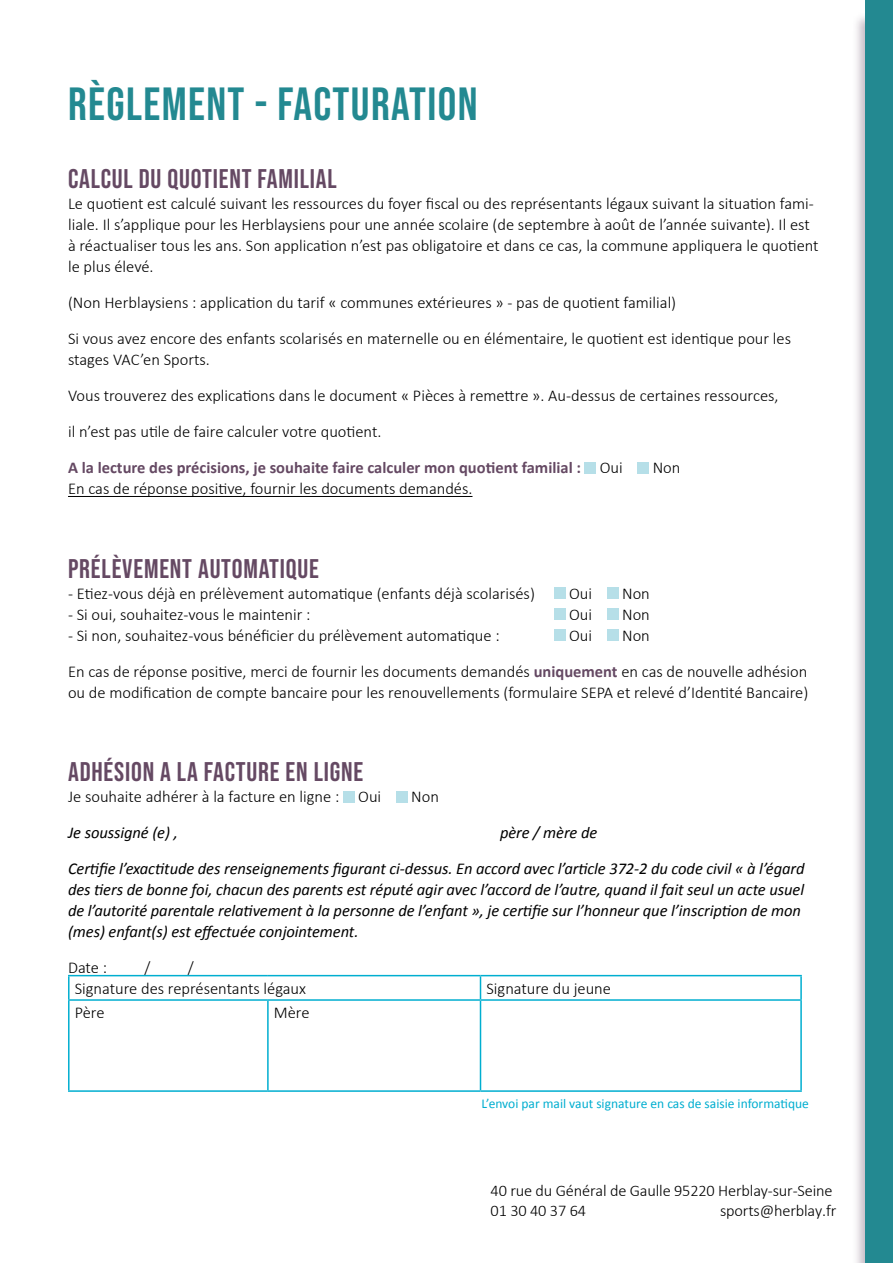
<style>
.page{position:relative;width:893px;height:1263px;background:#fff}
.page>*{position:absolute;margin:0;border:0;box-sizing:border-box;transform-origin:0 0}
.t1{font:46.5px "Bebas Neue";letter-spacing:.03em;color:#238991}
.t2{font:27px "Bebas Neue";letter-spacing:.03em;color:#654963}
.t3{font:300 16.5px/36px "Calibri";color:#000}
.t4{font:italic 16.5px/21px "Calibri";letter-spacing:-.005em;color:#000}
.t5{font:300 16.35px/19.6px "Calibri";letter-spacing:-.01em;color:#000}
.t6{font:13.5px "Calibri";color:#00aed0}
.s1{font-weight:700;color:#654963}
</style>
<div class="page">
<div style="left:852px;top:12px;width:41px;height:1251px;background:#654963;opacity:.37"></div>
<div style="left:865px;top:0;width:28px;height:1263px;background:#238991"></div>
<hr style="left:68px;top:496px;width:404px;height:1px;background:#000">
<div style="left:585px;top:462px;width:11px;height:11px;background:#b6dfe8"></div>
<div style="left:638px;top:462px;width:11px;height:11px;background:#b6dfe8"></div>
<div style="left:554px;top:587px;width:11px;height:12px;background:#b6dfe8"></div>
<div style="left:607px;top:587px;width:11px;height:12px;background:#b6dfe8"></div>
<div style="left:554px;top:608px;width:11px;height:12px;background:#b6dfe8"></div>
<div style="left:607px;top:608px;width:11px;height:12px;background:#b6dfe8"></div>
<div style="left:554px;top:629px;width:11px;height:12px;background:#b6dfe8"></div>
<div style="left:607px;top:629px;width:11px;height:12px;background:#b6dfe8"></div>
<div style="left:343px;top:791px;width:11px;height:11px;background:#b6dfe8"></div>
<div style="left:396px;top:791px;width:11px;height:11px;background:#b6dfe8"></div>
<hr style="left:68px;top:975px;width:200px;height:1px;background:#00aed0">
<hr style="left:68px;top:976px;width:2px;height:23px;background:#00aed0">
<hr style="left:268px;top:975px;width:212px;height:1px;background:#00aed0">
<hr style="left:480px;top:975px;width:322px;height:1px;background:#00aed0">
<svg style="left:480px;top:976px;width:1px;height:23px"></svg>
<hr style="left:800px;top:976px;width:2px;height:23px;background:#00aed0">
<hr style="left:68px;top:999px;width:200px;height:2px;background:#00aed0">
<hr style="left:68px;top:1001px;width:2px;height:89px;background:#00aed0">
<hr style="left:268px;top:999px;width:212px;height:2px;background:#00aed0">
<hr style="left:267px;top:1001px;width:2px;height:89px;background:#00aed0">
<hr style="left:480px;top:999px;width:322px;height:2px;background:#00aed0">
<hr style="left:480px;top:1001px;width:1px;height:89px;background:#00aed0">
<hr style="left:800px;top:1001px;width:2px;height:89px;background:#00aed0">
<hr style="left:68px;top:1090px;width:200px;height:2px;background:#00aed0">
<hr style="left:268px;top:1090px;width:212px;height:2px;background:#00aed0">
<hr style="left:480px;top:1090px;width:322px;height:2px;background:#00aed0">
<h1 class="t1" style="left:68px;top:78px;width:411px">RÈGLEMENT - FACTURATION</h1>
<h2 class="t2" style="left:68px;top:164px;width:270px">CALCUL DU QUOTIENT FAMILIAL</h2>
<p class="t3" style="left:68px;top:193px;width:752px;line-height:21px">Le quotient est calculé suivant les ressources du foyer fiscal ou des représentants légaux suivant la situation fami&shy;liale. Il s’applique pour les Herblaysiens pour une année scolaire (de septembre à août de l’année suivante). Il est à réactualiser tous les ans. Son application n’est pas obligatoire et dans ce cas, la commune appliquera le quotient le plus élevé.</p>
<p class="t3" style="left:68px;top:284px;width:725px">(Non Herblaysiens : application du tarif « communes extérieures » - pas de quotient familial)<br>Si vous avez encore des enfants scolarisés en maternelle ou en élémentaire, le quotient est identique pour les</p>
<p class="t3" style="left:68px;top:341px;width:712px">stages VAC’en Sports.<br>Vous trouverez des explications dans le document « Pièces à remettre ». Au-dessus de certaines ressources, il n’est pas utile de faire calculer votre quotient.<br><span class="s1">A la lecture des précisions, je souhaite faire calculer mon quotient familial :</span> Oui</p>
<p class="t3" style="left:653px;top:449px;width:29px">Non</p>
<p class="t3" style="left:68px;top:470px;width:406px">En cas de réponse positive, fournir les documents demandés.</p>
<h2 class="t2" style="left:68px;top:553px;width:252px">PRÉLÈVEMENT AUTOMATIQUE</h2>
<p class="t3" style="left:68px;top:574px;width:468px">- Etiez-vous déjà en prélèvement automatique (enfants déjà scolarisés)</p>
<p class="t3" style="left:569px;top:574px;width:25px">Oui</p>
<p class="t3" style="left:622px;top:574px;width:29px">Non</p>
<p class="t3" style="left:68px;top:595px;width:244px">- Si oui, souhaitez-vous le maintenir :</p>
<p class="t3" style="left:569px;top:595px;width:25px">Oui</p>
<p class="t3" style="left:622px;top:595px;width:29px">Non</p>
<p class="t3" style="left:68px;top:616px;width:433px">- Si non, souhaitez-vous bénéficier du prélèvement automatique :</p>
<p class="t3" style="left:569px;top:616px;width:25px">Oui</p>
<p class="t3" style="left:68px;top:616px;width:741px;text-indent:554px">Non<br>En cas de réponse positive, merci de fournir les documents demandés <span class="s1">uniquement</span> en cas de nouvelle adhésion</p>
<p class="t3" style="left:68px;top:673px;width:742px">ou de modification de compte bancaire pour les renouvellements (formulaire SEPA et relevé d’Identité Bancaire)</p>
<h2 class="t2" style="left:68px;top:756px;width:297px">ADHÉSION A LA FACTURE EN LIGNE</h2>
<p class="t3" style="left:68px;top:778px;width:315px">Je souhaite adhérer à la facture en ligne : Oui</p>
<p class="t3" style="left:411px;top:778px;width:29px">Non</p>
<p class="t4" style="left:68px;top:822px;width:111px">Je soussigné (e) ,</p>
<p class="t4" style="left:68px;top:814px;width:738px;line-height:36px;text-indent:432px">père / mère de<br>Certifie l’exactitude des renseignements figurant ci-dessus. En accord avec l’article 372-2 du code civil « à l’égard</p>
<p class="t4" style="left:68px;top:879px;width:738px">des tiers de bonne foi, chacun des parents est réputé agir avec l’accord de l’autre, quand il fait seul un acte usuel de l’autorité parentale relativement à la personne de l’enfant », je certifie sur l’honneur que l’inscription de mon (mes) enfant(s) est effectuée conjointement.</p>
<p class="t3" style="left:68px;top:949px;width:41px">Date :</p>
<p class="t3" style="left:144px;top:949px;width:7px">/</p>
<p class="t3" style="left:75px;top:957px;width:233px;line-height:20.7px;text-align:center">/<br>Signature des représentants légaux</p>
<p class="t3" style="left:486px;top:970px;width:126px">Signature du jeune</p>
<p class="t3" style="left:75px;top:994px;width:31px">Père</p>
<p class="t3" style="left:274px;top:994px;width:37px">Mère</p>
<p class="t6" style="left:482px;top:1095px;width:329px">L’envoi par mail vaut signature en cas de saisie informatique</p>
<p class="t5" style="left:491px;top:1181px;width:343px">40 rue du Général de Gaulle 95220 Herblay-sur-Seine<br>01 30 40 37 64</p>
<p class="t5" style="left:720px;top:1200px;width:118px">sports@herblay.fr</p>
</div>
